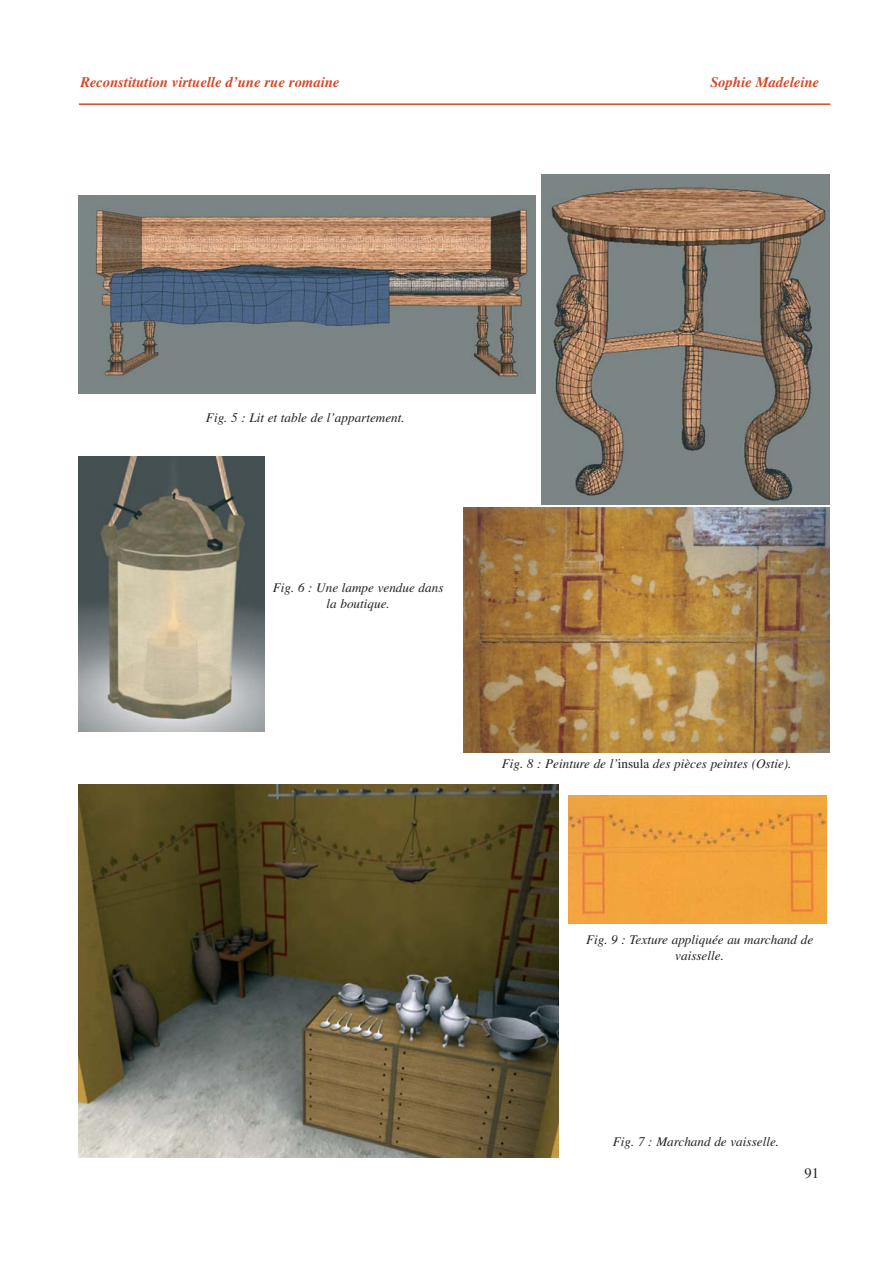
<style>
.page{position:relative;width:893px;height:1263px;background:#fff}
.page>*{position:absolute;margin:0;border:0;box-sizing:border-box;transform-origin:0 0}
.t1{font:italic 700 14.7px "Times";color:#d64626}
.t2{font:14.7px "Times";color:#231f20}
.t3{font:italic 13.2px/15.8px "Times";color:#231f20;text-align:center}
.s1{font-style:normal}
</style>
<div class="page">
<hr style="left:79px;top:103px;width:751px;height:2px;background:#d64626">
<img style="left:79px;top:196px;width:457px;height:198px">
<img style="left:541px;top:175px;width:288px;height:330px">
<img style="left:79px;top:457px;width:186px;height:274px">
<img style="left:79px;top:785px;width:479px;height:372px">
<img style="left:464px;top:507px;width:365px;height:246px">
<img style="left:569px;top:796px;width:257px;height:128px">
<p class="t1" style="left:80px;top:76px;width:261px">Reconstitution virtuelle d’une rue romaine</p>
<p class="t1" style="left:710px;top:76px;width:110px">Sophie Madeleine</p>
<p class="t3" style="left:206px;top:411px;width:200px">Fig. 5 : Lit et table de l’appartement.</p>
<p class="t3" style="left:273px;top:581px;width:172px">Fig. 6 : Une lampe vendue dans la boutique.</p>
<p class="t3" style="left:502px;top:757px;width:291px">Fig. 8 : Peinture de l’<span class="s1">insula</span> des pièces peintes (Ostie).</p>
<p class="t3" style="left:586px;top:933px;width:229px">Fig. 9 : Texture appliquée au marchand de vaisselle.</p>
<p class="t3" style="left:613px;top:1135px;width:168px">Fig. 7 : Marchand de vaisselle.</p>
<p class="t2" style="left:804px;top:1167px;width:16px">91</p>
</div>
